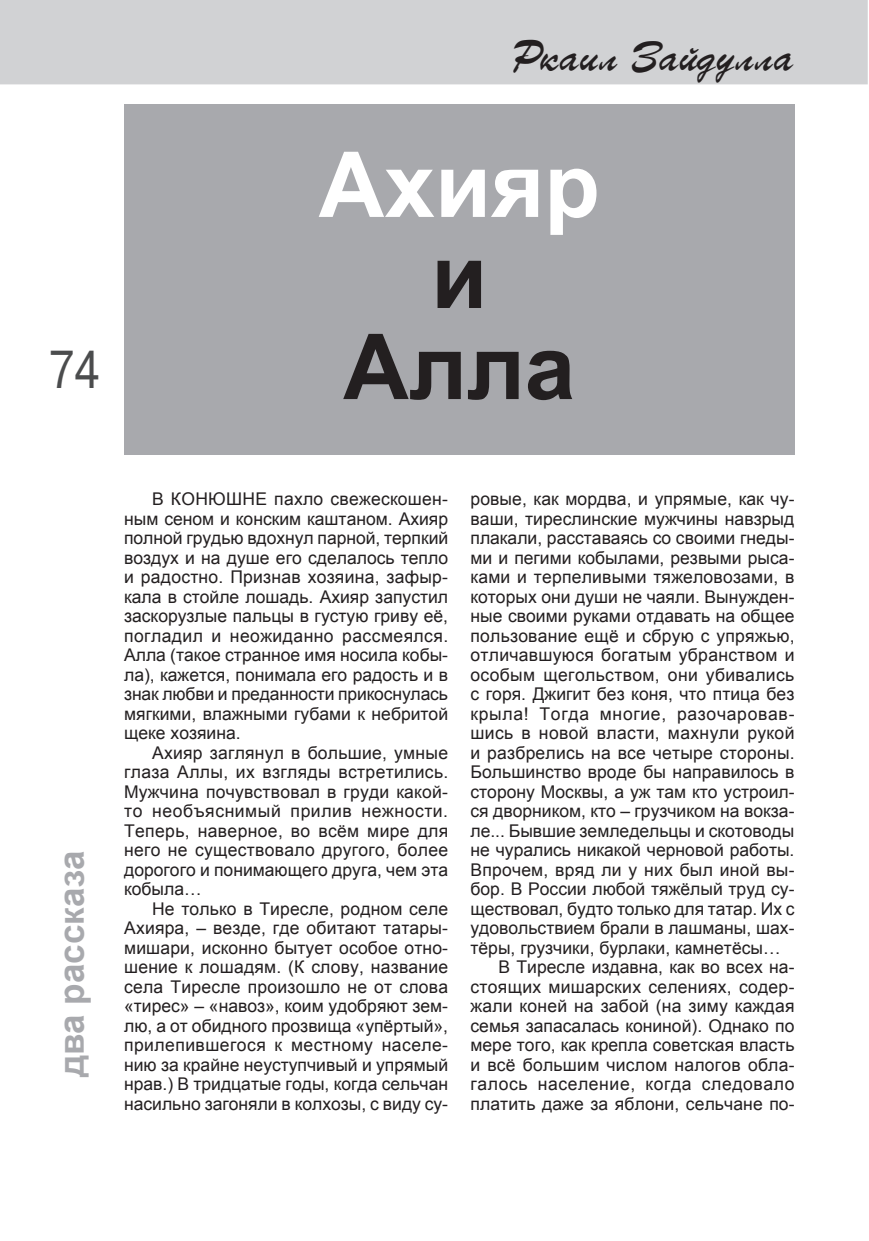
<style>
.page{position:relative;width:869px;height:1241px;background:#fff}
.page>*{position:absolute;margin:0;border:0;box-sizing:border-box;transform-origin:0 0}
.t1{font:700 91px "Arial";color:#fff}
.t2{font:700 91px/91px "Arial";color:#231f20;text-align:center}
.t3{font:49px "TT Arial";color:#4b4c4d;scale:.8 1}
.t4{font:42px "TT Parsec";color:#231f20}
.t5{font:700 35px "Arial";color:#a8a9ad}
.t6{font:17.5px/19.4px "Arial";color:#231f20;text-align:justify}
.t7{font:17.5px "Arial";letter-spacing:.02em;color:#231f20}
.t8{font:17.5px "Arial";letter-spacing:.04em;color:#231f20}
.t9{font:17.5px "Arial";letter-spacing:.035em;color:#231f20}
</style>
<div class="page">
<div style="left:0;top:0;width:867px;height:84px;background:#d1d2d4"></div>
<div style="left:124px;top:104px;width:670px;height:350px;background:#a8a9ad"></div>
<h2 class="t3" style="left:50px;top:342px;width:64px">74</h2>
<h3 class="t4" style="left:509px;top:32px;width:286px">Ркаил Зайдулла</h3>
<h1 class="t1" style="left:318px;top:134px;width:282px">Ахияр</h1>
<h1 class="t2" style="left:343px;top:231px;width:233px">и<br>Алла</h1>
<h3 class="t5" style="left:52px;top:1076px;width:228px;rotate:-90deg">два-рассказа</h3>
<p class="t6" style="left:124px;top:489px;width:325px;text-indent:28px">В КОНЮШНЕ пахло свежескошен&shy;ным сеном и конским каштаном. Ахияр полной грудью вдохнул парной, терпкий воздух и на душе его сделалось тепло и радостно. Признав хозяина, зафыр&shy;кала в стойле лошадь. Ахияр запустил заскорузлые пальцы в густую гриву её, погладил и неожиданно рассмеялся.<br>Алла (такое странное имя носила кобы&shy;ла), кажется, понимала его радость и в знак любви и преданности прикоснулась мягкими, влажными губами к небритой щеке хозяина.</p>
<p class="t6" style="left:124px;top:743px;width:325px;text-indent:28px">Ахияр заглянул в большие, умные глаза Аллы, их взгляды встретились.<br>Мужчина почувствовал в груди какой&shy;то необъяснимый прилив нежности.<br>Теперь, наверное, во всём мире для него не существовало другого, более дорогого и понимающего друга, чем эта кобыла…</p>
<p class="t6" style="left:124px;top:898px;width:325px;text-indent:28px">Не только в Тиресле, родном селе Ахияра, – везде, где обитают татары&shy;мишари, исконно бытует особое отно&shy;шение к лошадям. (К слову, название села Тиресле произошло не от слова «тирес» – «навоз», коим удобряют зем&shy;лю, а от обидного прозвища «упёртый», прилепившегося к местному населе&shy;нию за крайне неуступчивый и упрямый нрав.) В тридцатые годы, когда сельчан насильно загоняли в колхозы, с виду су-</p>
<p class="t6" style="left:470px;top:489px;width:325px">ровые, как мордва, и упрямые, как чу-</p>
<p class="t6" style="left:470px;top:509px;width:325px">ваши, тиреслинские мужчины навзрыд</p>
<p class="t6" style="left:470px;top:528px;width:325px">плакали, расставаясь со своими гнеды-</p>
<p class="t6" style="left:470px;top:548px;width:325px">ми и пегими кобылами, резвыми рыса-</p>
<p class="t6" style="left:470px;top:567px;width:325px">ками и терпеливыми тяжеловозами, в</p>
<p class="t6" style="left:470px;top:587px;width:325px">которых они души не чаяли. Вынужден-</p>
<p class="t6" style="left:470px;top:606px;width:325px">ные своими руками отдавать на общее</p>
<p class="t6" style="left:470px;top:626px;width:325px">пользование ещё и сбрую с упряжью,</p>
<p class="t6" style="left:470px;top:645px;width:325px">отличавшуюся богатым убранством и</p>
<p class="t7" style="left:470px;top:665px;width:325px">особым щегольством, они убивались</p>
<p class="t6" style="left:470px;top:684px;width:325px">с горя. Джигит без коня, что птица без</p>
<p class="t8" style="left:470px;top:703px;width:325px">крыла! Тогда многие, разочаровав-</p>
<p class="t7" style="left:470px;top:723px;width:325px">шись в новой власти, махнули рукой</p>
<p class="t6" style="left:470px;top:743px;width:325px">и разбрелись на все четыре стороны.</p>
<p class="t6" style="left:470px;top:762px;width:325px">Большинство вроде бы направилось в</p>
<p class="t6" style="left:470px;top:781px;width:325px">сторону Москвы, а уж там кто устроил-</p>
<p class="t6" style="left:470px;top:801px;width:325px">ся дворником, кто – грузчиком на вокза-</p>
<p class="t6" style="left:470px;top:820px;width:325px">ле... Бывшие земледельцы и скотоводы</p>
<p class="t6" style="left:470px;top:840px;width:325px">не чурались никакой черновой работы.</p>
<p class="t6" style="left:470px;top:859px;width:325px">Впрочем, вряд ли у них был иной вы-</p>
<p class="t6" style="left:470px;top:879px;width:325px">бор. В России любой тяжёлый труд су-</p>
<p class="t6" style="left:470px;top:898px;width:325px">ществовал, будто только для татар. Их с</p>
<p class="t6" style="left:470px;top:918px;width:325px">удовольствием брали в лашманы, шах-</p>
<p class="t6" style="left:470px;top:937px;width:311px">тёры, грузчики, бурлаки, камнетёсы…</p>
<p class="t6" style="left:498px;top:957px;width:297px">В Тиресле издавна, как во всех на-</p>
<p class="t6" style="left:470px;top:976px;width:325px">стоящих мишарских селениях, содер-</p>
<p class="t6" style="left:470px;top:996px;width:325px">жали коней на забой (на зиму каждая</p>
<p class="t6" style="left:470px;top:1015px;width:325px">семья запасалась кониной). Однако по</p>
<p class="t6" style="left:470px;top:1035px;width:325px">мере того, как крепла советская власть</p>
<p class="t6" style="left:470px;top:1054px;width:325px">и всё большим числом налогов обла-</p>
<p class="t9" style="left:470px;top:1074px;width:325px">галось население, когда следовало</p>
<p class="t6" style="left:470px;top:1093px;width:325px">платить даже за яблони, сельчане по-</p>
</div>
